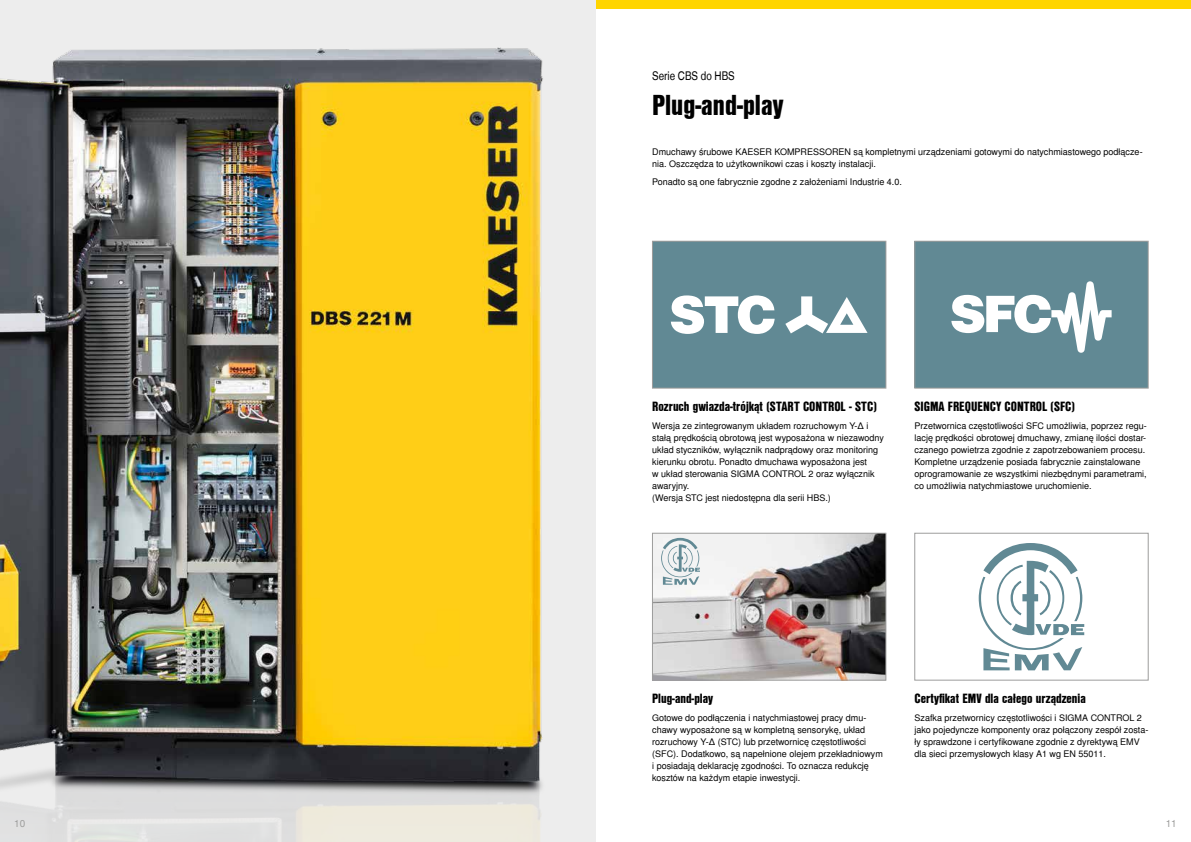
<style>
.page{position:relative;width:1191px;height:842px;background:#fff}
.page>*{position:absolute;margin:0;border:0;box-sizing:border-box;transform-origin:0 0}
.t1{font:28px "Nimbus San L Bla Con";color:#000}
.t2{font:13px "Nimbus San L Bla Con";color:#000}
.t3{font:12px "Nimbus San L Reg Con";color:#000}
.t4{font:10px "Nimbus San L";color:#9d9d9c}
.t5{font:9px/12px "Nimbus San L";color:#000}
</style>
<div class="page">
<div style="left:595px;top:0;width:596px;height:9px;background:#ffd500"></div>
<div style="left:652px;top:241px;width:234px;height:147px;background:#618994"></div>
<svg style="left:671px;top:295px;width:103px;height:39px"></svg>
<svg style="left:785px;top:296px;width:82px;height:37px"></svg>
<div style="left:652px;top:241px;width:234px;height:147px;border:1px solid #9d9d9c"></div>
<img style="left:654px;top:535px;width:230px;height:143px">
<div style="left:652px;top:533px;width:234px;height:147px;border:1px solid #9d9d9c"></div>
<svg style="left:978px;top:543px;width:106px;height:127px"></svg>
<div style="left:914px;top:533px;width:234px;height:147px;border:1px solid #9d9d9c"></div>
<div style="left:914px;top:241px;width:234px;height:147px;background:#618994"></div>
<svg style="left:951px;top:281px;width:160px;height:72px"></svg>
<div style="left:914px;top:241px;width:234px;height:147px;border:1px solid #9d9d9c"></div>
<img style="left:0;top:0;width:588px;height:842px">
<svg style="left:661px;top:538px;width:39px;height:47px"></svg>
<h3 class="t3" style="left:652px;top:69px;width:84px">Serie CBS do HBS</h3>
<h1 class="t1" style="left:652px;top:84px;width:133px">Plug-and-play</h1>
<p class="t5" style="left:652px;top:146px;width:492px">Dmuchawy śrubowe KAESER KOMPRESSOREN są kompletnymi urządzeniami gotowymi do natychmiastowego podłącze&shy;nia. Oszczędza to użytkownikowi czas i koszty instalacji.</p>
<p class="t5" style="left:652px;top:176px;width:251px">Ponadto są one fabrycznie zgodne z założeniami Industrie 4.0.</p>
<h2 class="t2" style="left:652px;top:396px;width:226px">Rozruch gwiazda-trójkąt (START CONTROL - STC)</h2>
<p class="t5" style="left:652px;top:420px;width:233px">Wersja ze zintegrowanym układem rozruchowym Y-Δ i stałą prędkością obrotową jest wyposażona w niezawodny układ styczników, wyłącznik nadprądowy oraz monitoring kierunku obrotu. Ponadto dmuchawa wyposażona jest<br>w układ sterowania SIGMA CONTROL 2 oraz wyłącznik awaryjny.<br>(Wersja STC jest niedostępna dla serii HBS.)</p>
<h2 class="t2" style="left:914px;top:396px;width:162px">SIGMA FREQUENCY CONTROL (SFC)</h2>
<p class="t5" style="left:914px;top:420px;width:234px">Przetwornica częstotliwości SFC umożliwia, poprzez regu&shy;lację prędkości obrotowej dmuchawy, zmianę ilości dostar&shy;czanego powietrza zgodnie z zapotrzebowaniem procesu.<br>Kompletne urządzenie posiada fabrycznie zainstalowane oprogramowanie ze wszystkimi niezbędnymi parametrami, co umożliwia natychmiastowe uruchomienie.</p>
<h2 class="t2" style="left:652px;top:688px;width:62px">Plug-and-play</h2>
<p class="t5" style="left:652px;top:712px;width:232px">Gotowe do podłączenia i natychmiastowej pracy dmu&shy;chawy wyposażone są w kompletną sensorykę, układ rozruchowy Y-Δ (STC) lub przetwornicę częstotliwości (SFC). Dodatkowo, są napełnione olejem przekładniowym i posiadają deklarację zgodności. To oznacza redukcję kosztów na każdym etapie inwestycji.</p>
<h2 class="t2" style="left:914px;top:688px;width:173px">Certyfikat EMV dla całego urządzenia</h2>
<p class="t5" style="left:914px;top:712px;width:235px">Szafka przetwornicy częstotliwości i SIGMA CONTROL 2 jako pojedyncze komponenty oraz połączony zespół zosta&shy;ły sprawdzone i certyfikowane zgodnie z dyrektywą EMV dla sieci przemysłowych klasy A1 wg EN 55011.</p>
<p class="t4" style="left:14px;top:817px;width:13px">10</p>
<p class="t4" style="left:1165px;top:817px;width:13px">11</p>
</div>
